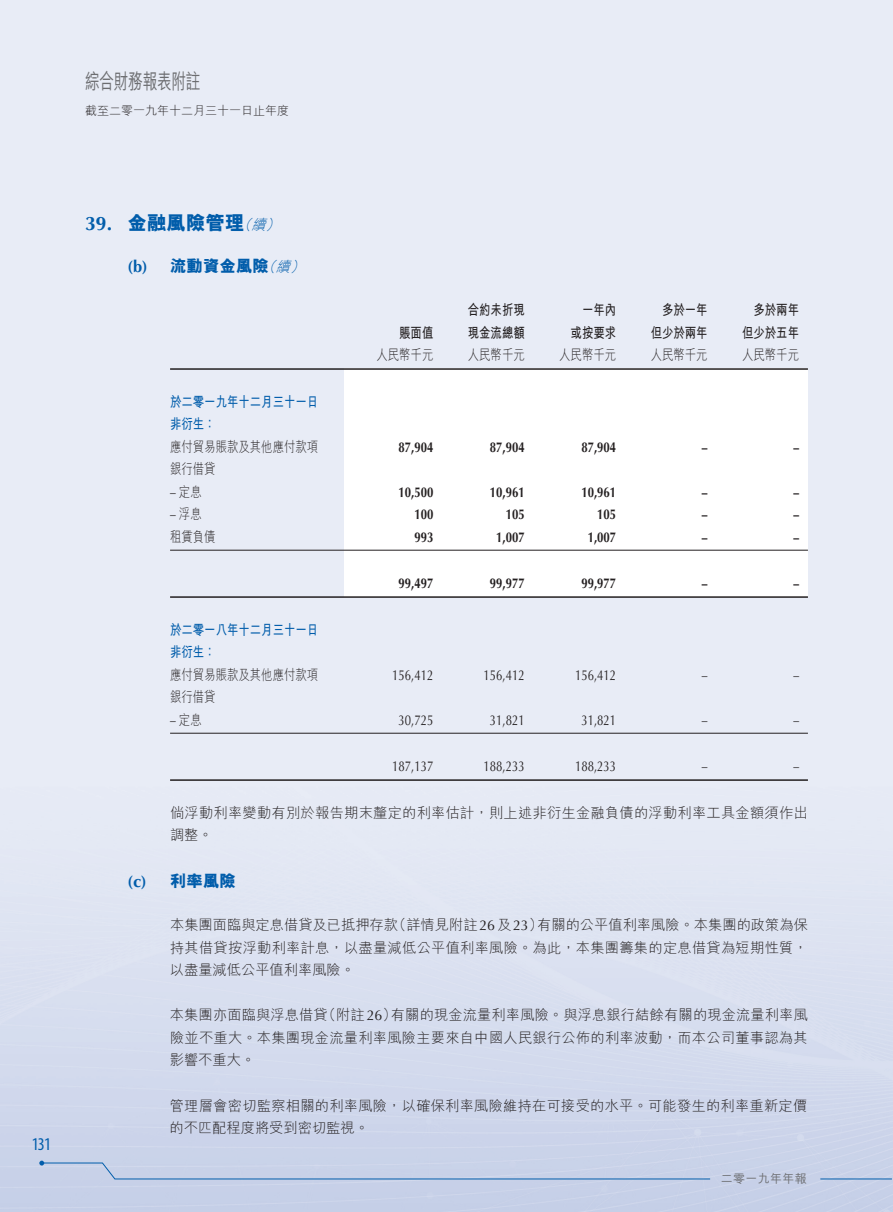
<style>
.page{position:relative;width:893px;height:1212px;background:#fff}
.page>*{position:absolute;margin:0;border:0;box-sizing:border-box;transform-origin:0 0}
.t1{font:500 21px "M Hei HK";letter-spacing:-.02em;color:#6c6d70;scale:.7 1}
.t2{font:800 19.5px "M Hei HK";color:#015dab}
.t3{font:700 19.5px "Optima LT Std";color:#015dab}
.t4{font:condensed 18px "Myriad Pro";color:#015dab}
.t5{font:800 16.5px "M Hei HK";color:#015dab}
.t6{font:700 16.5px "Optima LT Std";color:#015dab}
.t7{font:300 14.25px/22.5px "M Hei HK";letter-spacing:.02em;color:#231f20}
.t8{font:700 14.25px "Optima LT Std";color:#231f20;scale:.8 1}
.t9{font:14.25px "Optima LT Std";color:#231f20;scale:.8 1}
.t10{font:700 14.25px "M Hei HK";color:#231f20;scale:.8 1}
.t11{font:300 14.25px "M Hei HK";letter-spacing:.02em;color:#231f20;scale:.8 1}
.t12{font:700 14.25px/22.5px "M Hei HK";color:#015dab;scale:.8 1}
.t13{font:300 14.25px/22.5px "M Hei HK";color:#231f20;scale:.8 1}
.t14{font:300 14.25px "M Hei HK";color:#231f20}
.t15{font:italic 300 14.25px "M Hei HK";color:#015dab}
.t16{font:300 12px "M Hei HK";color:#231f20}
.t17{font:500 12px "M Hei HK";letter-spacing:.03em;color:#6c6d70}
.s1{font-family:"Optima LT Std";font-weight:400}
</style>
<div class="page">
<img style="left:0;top:0;width:893px;height:1212px">
<svg style="left:39px;top:1160px;width:672px;height:20px;background:#becce5"></svg>
<hr style="left:820px;top:1178px;width:72px;height:1px;background:#015dab">
<div style="left:344px;top:369px;width:464px;height:228px;background:#fff"></div>
<hr style="left:170px;top:368px;width:638px;height:2px;background:#231f20">
<hr style="left:170px;top:550px;width:638px;height:1px;background:#231f20">
<hr style="left:170px;top:596px;width:638px;height:2px;background:#231f20">
<hr style="left:170px;top:733px;width:638px;height:1px;background:#231f20">
<hr style="left:170px;top:779px;width:638px;height:2px;background:#231f20">
<h1 class="t1" style="left:85px;top:66px;width:167px">綜合財務報表附註</h1>
<p class="t16" style="left:85px;top:104px;width:205px">截至二零一九年十二月三十一日止年度</p>
<p class="t4" style="left:32px;top:1133px;width:20px">131</p>
<h2 class="t3" style="left:85px;top:212px;width:29px">39.</h2>
<h2 class="t2" style="left:128px;top:213px;width:118px">金融風險管理</h2>
<p class="t15" style="left:251px;top:218px;width:20px">續</p>
<p class="t15" style="left:237px;top:218px;width:20px">（</p>
<p class="t15" style="left:266px;top:218px;width:20px">(</p>
<p class="t6" style="left:128px;top:257px;width:22px">)b(</p>
<p class="t6" style="left:128px;top:872px;width:21px">)c(</p>
<p class="t5" style="left:170px;top:258px;width:100px">流動資金風險</p>
<p class="t15" style="left:276px;top:260px;width:20px">續</p>
<p class="t15" style="left:262px;top:260px;width:20px">（</p>
<p class="t15" style="left:290px;top:260px;width:20px">(</p>
<p class="t12" style="left:170px;top:389px;width:187px">於二零一九年十二月三十一日非衍生：</p>
<p class="t13" style="left:170px;top:435px;width:187px">應付貿易賬款及其他應付款項銀行借貸</p>
<p class="t11" style="left:170px;top:484px;width:41px"><span class="s1">–</span> 定息</p>
<p class="t11" style="left:170px;top:507px;width:41px"><span class="s1">–</span> 浮息</p>
<p class="t11" style="left:170px;top:529px;width:59px">租賃負債</p>
<p class="t12" style="left:170px;top:617px;width:187px">於二零一八年十二月三十一日非衍生：</p>
<p class="t13" style="left:170px;top:663px;width:187px">應付貿易賬款及其他應付款項銀行借貸</p>
<p class="t11" style="left:170px;top:712px;width:41px"><span class="s1">–</span> 定息</p>
<p class="t10" style="left:468px;top:300px;width:73px">合約未折現</p>
<p class="t10" style="left:582px;top:300px;width:44px">一年內</p>
<p class="t10" style="left:662px;top:300px;width:58px">多於一年</p>
<p class="t10" style="left:753px;top:300px;width:58px">多於兩年</p>
<p class="t10" style="left:399px;top:322px;width:44px">賬面值</p>
<p class="t10" style="left:468px;top:322px;width:73px">現金流總額</p>
<p class="t10" style="left:571px;top:322px;width:59px">或按要求</p>
<p class="t10" style="left:651px;top:322px;width:73px">但少於兩年</p>
<p class="t10" style="left:742px;top:322px;width:73px">但少於五年</p>
<p class="t11" style="left:376px;top:348px;width:73px">人民幣千元</p>
<p class="t11" style="left:468px;top:348px;width:73px">人民幣千元</p>
<p class="t11" style="left:559px;top:348px;width:73px">人民幣千元</p>
<p class="t11" style="left:651px;top:348px;width:73px">人民幣千元</p>
<p class="t11" style="left:742px;top:348px;width:73px">人民幣千元</p>
<p class="t8" style="left:399px;top:439px;width:45px">87,904</p>
<p class="t8" style="left:490px;top:439px;width:45px">87,904</p>
<p class="t8" style="left:581px;top:439px;width:45px">87,904</p>
<p class="t8" style="left:702px;top:439px;width:9px">–</p>
<p class="t8" style="left:793px;top:439px;width:9px">–</p>
<p class="t8" style="left:399px;top:484px;width:45px">10,500</p>
<p class="t8" style="left:490px;top:484px;width:45px">10,961</p>
<p class="t8" style="left:581px;top:484px;width:45px">10,961</p>
<p class="t8" style="left:702px;top:484px;width:9px">–</p>
<p class="t8" style="left:793px;top:484px;width:9px">–</p>
<p class="t8" style="left:414px;top:506px;width:25px">100</p>
<p class="t8" style="left:506px;top:506px;width:25px">105</p>
<p class="t8" style="left:597px;top:506px;width:25px">105</p>
<p class="t8" style="left:702px;top:506px;width:9px">–</p>
<p class="t8" style="left:793px;top:506px;width:9px">–</p>
<p class="t8" style="left:414px;top:529px;width:25px">993</p>
<p class="t8" style="left:496px;top:529px;width:37px">1,007</p>
<p class="t8" style="left:588px;top:529px;width:37px">1,007</p>
<p class="t8" style="left:702px;top:529px;width:9px">–</p>
<p class="t8" style="left:793px;top:529px;width:9px">–</p>
<p class="t8" style="left:399px;top:575px;width:45px">99,497</p>
<p class="t8" style="left:490px;top:575px;width:45px">99,977</p>
<p class="t8" style="left:581px;top:575px;width:45px">99,977</p>
<p class="t8" style="left:702px;top:575px;width:9px">–</p>
<p class="t8" style="left:793px;top:575px;width:9px">–</p>
<p class="t9" style="left:392px;top:667px;width:53px">156,412</p>
<p class="t9" style="left:484px;top:667px;width:53px">156,412</p>
<p class="t9" style="left:575px;top:667px;width:53px">156,412</p>
<p class="t9" style="left:702px;top:667px;width:9px">–</p>
<p class="t9" style="left:793px;top:667px;width:9px">–</p>
<p class="t9" style="left:399px;top:712px;width:45px">30,725</p>
<p class="t9" style="left:490px;top:712px;width:45px">31,821</p>
<p class="t9" style="left:581px;top:712px;width:45px">31,821</p>
<p class="t9" style="left:702px;top:712px;width:9px">–</p>
<p class="t9" style="left:793px;top:712px;width:9px">–</p>
<p class="t9" style="left:392px;top:758px;width:53px">187,137</p>
<p class="t7" style="left:170px;top:801px;width:639px">倘浮動利率變動有別於報告期末釐定的利率估計，則上述非衍生金融負債的浮動利率工具金額須作出調整。</p>
<p class="t5" style="left:170px;top:873px;width:67px">利率風險</p>
<p class="t9" style="left:484px;top:758px;width:53px">188,233</p>
<p class="t9" style="left:575px;top:758px;width:53px">188,233</p>
<p class="t9" style="left:702px;top:758px;width:9px">–</p>
<p class="t9" style="left:793px;top:758px;width:9px">–</p>
<p class="t7" style="left:170px;top:914px;width:639px">本集團面臨與定息借貸及已抵押存款<br>持其借貸按浮動利率計息，以盡量減低公平值利率風險。為此，本集團籌集的定息借貸為短期性質，以盡量減低公平值利率風險。</p>
<p class="t7" style="left:391px;top:1004px;width:418px">有關的現金流量利率風險。與浮息銀行結餘有關的現金流量利率風</p>
<p class="t7" style="left:392px;top:914px;width:153px">（詳情見附註<span class="s1">26</span>及<span class="s1">23</span>）</p>
<p class="t14" style="left:537px;top:918px;width:272px">有關的公平值利率風險。本集團的政策為保</p>
<p class="t7" style="left:170px;top:1004px;width:639px">本集團亦面臨與浮息借貸<br>險並不重大。本集團現金流量利率風險主要來自中國人民銀行公佈的利率波動，而本公司董事認為其影響不重大。</p>
<p class="t7" style="left:170px;top:1094px;width:639px">管理層會密切監察相關的利率風險，以確保利率風險維持在可接受的水平。可能發生的利率重新定價的不匹配程度將受到密切監視。</p>
<p class="t7" style="left:322px;top:1004px;width:76px">（附註<span class="s1">26</span>）</p>
<p class="t17" style="left:721px;top:1170px;width:88px">二零一九年年報</p>
</div>
